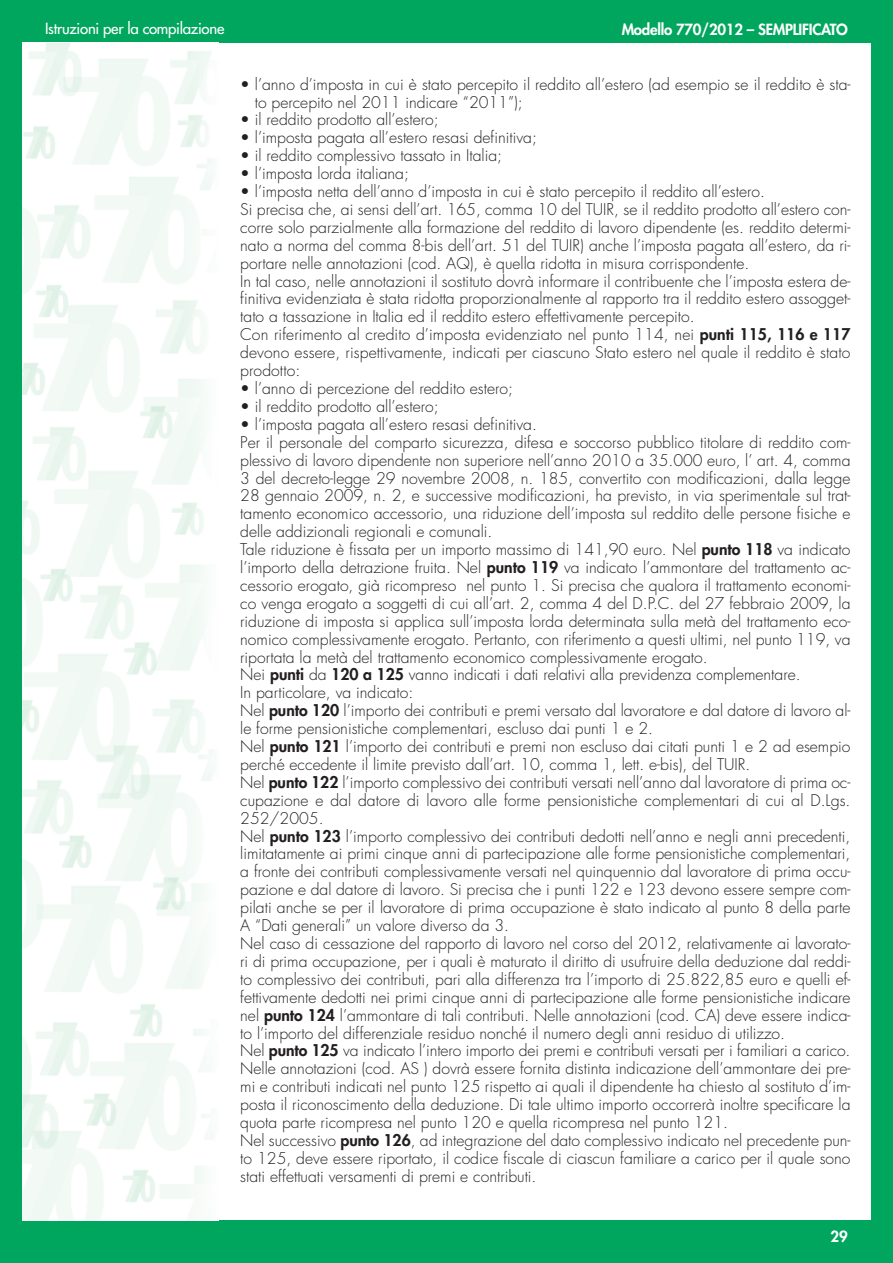
<style>
.page{position:relative;width:893px;height:1263px;background:#fff}
.page>*{position:absolute;margin:0;border:0;box-sizing:border-box;transform-origin:0 0}
.t1{font:300 15.75px/17.9px "Futura";color:#231f20}
.t2{font:800 15px "Futura";letter-spacing:-.015em;color:#fff}
.t3{font:15px "Futura";letter-spacing:-.015em;color:#fff}
.s1{font-weight:800}
</style>
<div class="page">
<div style="left:0;top:0;width:893px;height:43px;background:#00a65e"></div>
<div style="left:0;top:43px;width:21px;height:1220px;background:#00a65e"></div>
<div style="left:872px;top:43px;width:21px;height:1177px;background:#00a65e"></div>
<div style="left:0;top:1220px;width:893px;height:43px;background:#00a65e"></div>
<img style="left:22px;top:44px;width:190px;height:1176px">
<p class="t3" style="left:45px;top:21px;width:181px">Istruzioni per la compilazione</p>
<p class="t2" style="left:622px;top:23px;width:228px">Modello 770/2012 – SEMPLIFICATO</p>
<p class="t1" style="left:255px;top:76px;width:597px;text-indent:-15px">• l’anno d’imposta in cui è stato percepito il reddito all’estero (ad esempio se il reddito è sta&shy;to percepito nel 2011 indicare “2011”);</p>
<p class="t1" style="left:240px;top:112px;width:200px">• il reddito prodotto all’estero;</p>
<p class="t1" style="left:240px;top:130px;width:298px">• l’imposta pagata all’estero resasi definitiva;</p>
<p class="t1" style="left:240px;top:148px;width:263px">• il reddito complessivo tassato in Italia;</p>
<p class="t1" style="left:240px;top:166px;width:170px">• l’imposta lorda italiana;</p>
<p class="t1" style="left:240px;top:184px;width:612px">• l’imposta netta dell’anno d’imposta in cui è stato percepito il reddito all’estero.<br>Si precisa che, ai sensi dell’art. 165, comma 10 del TUIR, se il reddito prodotto all’estero con&shy;corre solo parzialmente alla formazione del reddito di lavoro dipendente (es. reddito determi&shy;nato a norma del comma 8-bis dell’art. 51 del TUIR) anche l’imposta pagata all’estero, da ri&shy;portare nelle annotazioni (cod. AQ), è quella ridotta in misura corrispondente.<br>In tal caso, nelle annotazioni il sostituto dovrà informare il contribuente che l’imposta estera de&shy;finitiva evidenziata è stata ridotta proporzionalmente al rapporto tra il reddito estero assogget&shy;tato a tassazione in Italia ed il reddito estero effettivamente percepito.<br>Con riferimento al credito d’imposta evidenziato nel punto 114, nei <span class="s1">punti 115, 116 e 117 </span>devono essere, rispettivamente, indicati per ciascuno Stato estero nel quale il reddito è stato prodotto:</p>
<p class="t1" style="left:240px;top:381px;width:274px">• l’anno di percezione del reddito estero;</p>
<p class="t1" style="left:240px;top:399px;width:200px">• il reddito prodotto all’estero;</p>
<p class="t1" style="left:240px;top:416px;width:612px">• l’imposta pagata all’estero resasi definitiva.<br>Per il personale del comparto sicurezza, difesa e soccorso pubblico titolare di reddito com&shy;plessivo di lavoro dipendente non superiore nell’anno 2010 a 35.000 euro, l’ art. 4, comma 3 del decreto-legge 29 novembre 2008, n. 185, convertito con modificazioni, dalla legge 28 gennaio 2009, n. 2, e successive modificazioni, ha previsto, in via sperimentale sul trat&shy;tamento economico accessorio, una riduzione dell’imposta sul reddito delle persone fisiche e delle addizionali regionali e comunali.<br>Tale riduzione è fissata per un importo massimo di 141,90 euro. Nel <span class="s1">punto 118</span> va indicato l’importo della detrazione fruita. Nel <span class="s1">punto 119</span> va indicato l’ammontare del trattamento ac&shy;cessorio erogato, già ricompreso nel punto 1. Si precisa che qualora il trattamento economi&shy;co venga erogato a soggetti di cui all’art. 2, comma 4 del D.P.C. del 27 febbraio 2009, la riduzione di imposta si applica sull’imposta lorda determinata sulla metà del trattamento eco&shy;nomico complessivamente erogato. Pertanto, con riferimento a questi ultimi, nel punto 119, va riportata la metà del trattamento economico complessivamente erogato.<br>Nei <span class="s1">punti</span> da <span class="s1">120 a 125</span> vanno indicati i dati relativi alla previdenza complementare.<br>In particolare, va indicato:<br>Nel <span class="s1">punto 120</span> l’importo dei contributi e premi versato dal lavoratore e dal datore di lavoro al&shy;le forme pensionistiche complementari, escluso dai punti 1 e 2.<br>Nel <span class="s1">punto 121</span> l’importo dei contributi e premi non escluso dai citati punti 1 e 2 ad esempio perché eccedente il limite previsto dall’art. 10, comma 1, lett. e-bis), del TUIR.<br>Nel <span class="s1">punto 122</span> l’importo complessivo dei contributi versati nell’anno dal lavoratore di prima oc&shy;cupazione e dal datore di lavoro alle forme pensionistiche complementari di cui al D.Lgs.<br>252/2005.<br>Nel <span class="s1">punto 123</span> l’importo complessivo dei contributi dedotti nell’anno e negli anni precedenti, limitatamente ai primi cinque anni di partecipazione alle forme pensionistiche complementari, a fronte dei contributi complessivamente versati nel quinquennio dal lavoratore di prima occu&shy;pazione e dal datore di lavoro. Si precisa che i punti 122 e 123 devono essere sempre com&shy;pilati anche se per il lavoratore di prima occupazione è stato indicato al punto 8 della parte A “Dati generali” un valore diverso da 3.<br>Nel caso di cessazione del rapporto di lavoro nel corso del 2012, relativamente ai lavorato&shy;ri di prima occupazione, per i quali è maturato il diritto di usufruire della deduzione dal reddi&shy;to complessivo dei contributi, pari alla differenza tra l’importo di 25.822,85 euro e quelli ef&shy;fettivamente dedotti nei primi cinque anni di partecipazione alle forme pensionistiche indicare nel <span class="s1">punto 124</span> l’ammontare di tali contributi. Nelle annotazioni (cod. CA) deve essere indica&shy;to l’importo del differenziale residuo nonché il numero degli anni residuo di utilizzo.<br>Nel <span class="s1">punto 125</span> va indicato l’intero importo dei premi e contributi versati per i familiari a carico.<br>Nelle annotazioni (cod. AS ) dovrà essere fornita distinta indicazione dell’ammontare dei pre&shy;mi e contributi indicati nel punto 125 rispetto ai quali il dipendente ha chiesto al sostituto d’im&shy;posta il riconoscimento della deduzione. Di tale ultimo importo occorrerà inoltre specificare la quota parte ricompresa nel punto 120 e quella ricompresa nel punto 121.<br>Nel successivo <span class="s1">punto 126</span>, ad integrazione del dato complessivo indicato nel precedente pun&shy;to 125, deve essere riportato, il codice fiscale di ciascun familiare a carico per il quale sono stati effettuati versamenti di premi e contributi.</p>
<p class="t2" style="left:831px;top:1229px;width:19px">29</p>
</div>
